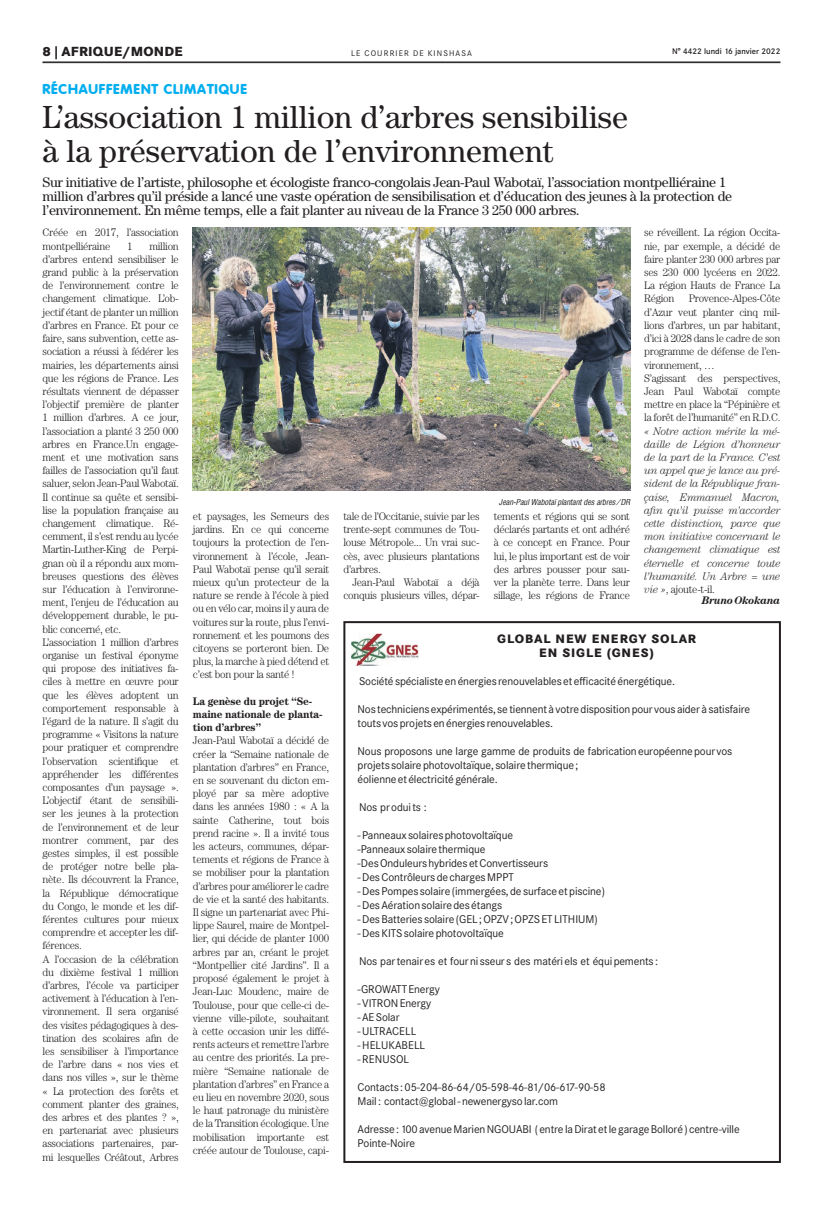
<style>
.page{position:relative;width:823px;height:1205px;background:#fff}
.page>*{position:absolute;margin:0;border:0;box-sizing:border-box;transform-origin:0 0}
.t1{font:32px/34px "Century";color:#231f20}
.t2{font:14px/14px "Century";letter-spacing:-.02em;color:#231f20}
.t3{font:800 14px "Corporate Rounded";letter-spacing:.06em;color:#00aeef}
.t4{font:800 13px "Corporate SBQ";letter-spacing:.01em;color:#231f20}
.t5{font:800 12px/14.4px "Corporate SBQ";letter-spacing:.08em;color:#231f20;text-align:center}
.t6{font:300 11px/13.2px "Century";letter-spacing:-.025em;color:#231f20;text-align:justify;scale:.96 1}
.t7{font:11px/14px "Corporate SBQ";letter-spacing:-.01em;color:#231f20}
.t8{font:italic 300 11px/13.2px "Century";letter-spacing:-.025em;color:#231f20;text-align:justify;scale:.96 1}
.t9{font:700 11px/13.2px "Century";letter-spacing:-.025em;color:#231f20;scale:.96 1}
.t10{font:11px "Corporate SBQ";letter-spacing:.01em;color:#231f20}
.t11{font:italic 700 11px "Century";letter-spacing:-.025em;color:#231f20;scale:.96 1}
.t12{font:italic 8px "Corporate Condensed";color:#231f20}
.t13{font:500 8px "Corporate SBQ";color:#231f20}
.t14{font:8px "Corporate SBQ";letter-spacing:.14em;color:#231f20}
.s1{font-style:normal}
</style>
<div class="page">
<hr style="left:43px;top:62px;width:737px;height:1px;background:#231f20">
<div style="left:343px;top:621px;width:437px;height:542px;border:2px solid #231f20"></div>
<img style="left:351px;top:634px;width:67px;height:32px">
<img style="left:193px;top:228px;width:436px;height:262px">
<p class="t4" style="left:43px;top:43px;width:141px">8 | AFRIQUE/MONDE</p>
<p class="t14" style="left:351px;top:49px;width:122px">LE COURRIER DE KINSHASA</p>
<p class="t13" style="left:671px;top:46px;width:110px">N° 4422 lundi 16 janvier 2022</p>
<p class="t3" style="left:43px;top:81px;width:206px">RÉCHAUFFEMENT CLIMATIQUE</p>
<h1 class="t1" style="left:43px;top:100px;width:586px">L’association 1 million d’arbres sensibilise à la préservation de l’environnement</h1>
<p class="t2" style="left:43px;top:175px;width:690px">Sur initiative de l’artiste, philosophe et écologiste franco-congolais Jean-Paul Wabotaï, l’association montpelliéraine 1 million d’arbres qu’il préside a lancé une vaste opération de sensibilisation et d’éducation des jeunes à la protection de l’environnement. En même temps, elle a fait planter au niveau de la France 3 250 000 arbres.</p>
<p class="t6" style="left:43px;top:226px;width:143px">Créée en 2017, l’association montpelliéraine</p>
<p class="t6" style="left:43px;top:239px;width:143px;text-align:left;text-indent:107px">million d’arbres entend sensibiliser le grand public à la préservation de l’environnement contre le changement climatique. L’ob&shy;jectif étant de planter un million d’arbres en France. Et pour ce faire, sans subvention, cette as&shy;sociation a réussi à fédérer les mairies, les départements ainsi que les régions de France. Les résultats viennent de dépasser l’objectif première de planter<br>1 million d’arbres. A ce jour, l’association a planté 3 250 000 arbres en France.Un engage&shy;ment et une motivation sans failles de l’association qu’il faut saluer, selon Jean-Paul Wabotaï.<br>Il continue sa quête et sensibi&shy;lise la population française au changement climatique. Ré&shy;cemment, il s’est rendu au lycée<br>Martin-Luther-King de Perpi&shy;gnan où il a répondu aux mom&shy;breuses questions des élèves sur l’éducation à l’environne&shy;ment, l’enjeu de l’éducation au développement durable, le pu&shy;blic concerné, etc.<br>L’association 1 million d’arbres organise un festival éponyme qui propose des initiatives fa&shy;ciles à mettre en œuvre pour que les élèves adoptent un comportement responsable à l’égard de la nature. Il s’agit du programme « Visitons la nature pour pratiquer et comprendre l’observation scientifique et appréhender les différentes composantes d’un paysage ».<br>L’objectif étant de sensibili&shy;ser les jeunes à la protection de l’environnement et de leur montrer comment, par des gestes simples, il est possible de protéger notre belle pla&shy;nète. Ils découvrent la France, la République démocratique du Congo, le monde et les dif&shy;férentes cultures pour mieux comprendre et accepter les dif&shy;férences.<br>A l’occasion de la célébration du dixième festival 1 million d’arbres, l’école va participer activement à l’éducation à l’en&shy;vironnement. Il sera organisé des visites pédagogiques à des&shy;tination des scolaires afin de les sensibiliser à l’importance de l’arbre dans « nos vies et dans nos villes », sur le thème « La protection des forêts et comment planter des graines, des arbres et des plantes ? », en partenariat avec plusieurs associations partenaires, par&shy;mi lesquelles Créâtout, Arbres</p>
<p class="t6" style="left:127px;top:239px;width:7px">1</p>
<p class="t6" style="left:193px;top:509px;width:143px">et paysages, les Semeurs des jardins. En ce qui concerne toujours la protection de l’en&shy;vironnement à l’école, Jean-Paul Wabotaï pense qu’il serait mieux qu’un protecteur de la nature se rende à l’école à pied ou en vélo car, moins il y aura de voitures sur la route, plus l’envi&shy;ronnement et les poumons des citoyens se porteront bien. De plus, la marche à pied détend et c’est bon pour la santé !</p>
<p class="t9" style="left:193px;top:694px;width:137px">La genèse du projet “Se&shy;maine nationale de planta&shy;tion d’arbres”</p>
<p class="t6" style="left:193px;top:734px;width:143px">Jean-Paul Wabotaï a décidé de créer la “Semaine nationale de plantation d’arbres” en France, en se souvenant du dicton em&shy;ployé par sa mère adoptive dans les années 1980 : « A la sainte Catherine, tout bois prend racine ». Il a invité tous les acteurs, communes, dépar&shy;tements et régions de France à se mobiliser pour la plantation d’arbres pour améliorer le cadre de vie et la santé des habitants.<br>Il signe un partenariat avec Phi&shy;lippe Saurel, maire de Montpel&shy;lier, qui décide de planter 1000 arbres par an, créant le projet “Montpellier cité Jardins”. Il a proposé également le projet à Jean-Luc Moudenc, maire de Toulouse, pour que celle-ci de&shy;vienne ville-pilote, souhaitant à cette occasion unir les diffé&shy;rents acteurs et remettre l’arbre au centre des priorités. La pre&shy;mière “Semaine nationale de plantation d’arbres” en France a eu lieu en novembre 2020, sous le haut patronage du ministère de la Transition écologique. Une mobilisation importante est créée autour de Toulouse, capi-</p>
<p class="t6" style="left:343px;top:509px;width:143px">tale de l’Occitanie, suivie par les trente-sept communes de Tou&shy;louse Métropole... Un vrai suc&shy;cès, avec plusieurs plantations d’arbres.</p>
<p class="t6" style="left:343px;top:575px;width:143px;text-align:right">Jean-Paul Wabotaï a déjà conquis plusieurs villes, dépar-</p>
<p class="t12" style="left:498px;top:497px;width:132px">Jean-Paul Wabotaï plantant des arbres / DR</p>
<p class="t6" style="left:493px;top:509px;width:143px">tements et régions qui se sont déclarés partants et ont adhéré à ce concept en France. Pour lui, le plus important est de voir des arbres pousser pour sau&shy;ver la planète terre. Dans leur sillage, les régions de France</p>
<p class="t6" style="left:643px;top:226px;width:143px">se réveillent. La région Occita&shy;nie, par exemple, a décidé de faire planter 230 000 arbres par ses 230 000 lycéens en 2022.<br>La région Hauts de France La Région</p>
<p class="t6" style="left:643px;top:292px;width:143px;text-align:left;text-indent:44px">Provence-Alpes-Côte d’Azur veut planter cinq mil&shy;lions d’arbres, un par habitant, d’ici à 2028 dans le cadre de son programme de défense de l’en&shy;vironnement, …<br>S’agissant des perspectives,<br>Jean Paul Wabotaï compte mettre en place la “Pépinière et la forêt de l’humanité” en R.D.C.</p>
<p class="t8" style="left:643px;top:424px;width:143px">« Notre action mérite la mé&shy;daille de Légion d’honneur de la part de la France. C’est un appel que je lance au pré&shy;sident de la République fran&shy;çaise, Emmanuel Macron, afin qu’il puisse m’accorder cette distinction, parce que mon initiative concernant le changement climatique est éternelle et concerne toute l’humanité. Un Arbre = une vie »<span class="s1">, ajoute-t-il.</span></p>
<p class="t11" style="left:701px;top:594px;width:83px">Bruno Okokana</p>
<p class="t5" style="left:497px;top:631px;width:200px">GLOBAL NEW ENERGY SOLAR<br>EN SIGLE (GNES)</p>
<p class="t7" style="left:359px;top:674px;width:317px">Société spécialiste en énergies renouvelables et efficacité énergétique.</p>
<p class="t7" style="left:357px;top:702px;width:394px">Nos techniciens expérimentés, se tiennent à votre disposition pour vous aider à satisfaire touts vos projets en énergies renouvelables.</p>
<p class="t7" style="left:357px;top:744px;width:376px">Nous proposons une large gamme de produits de fabrication européenne pour vos projets solaire photovoltaïque, solaire thermique ;<br>éolienne et électricité générale.</p>
<p class="t7" style="left:359px;top:800px;width:69px">Nos pr odui ts :</p>
<p class="t7" style="left:357px;top:828px;width:192px">- Panneaux solaires photovoltaïque -Panneaux solaire thermique<br>-Des Onduleurs hybrides et Convertisseurs</p>
<p class="t7" style="left:357px;top:870px;width:158px">- Des Contrôleurs de charges MPPT</p>
<p class="t7" style="left:357px;top:884px;width:249px">- Des Pompes solaire (immergées, de surface et piscine)</p>
<p class="t7" style="left:357px;top:898px;width:146px">- Des Aération solaire des étangs</p>
<p class="t7" style="left:357px;top:912px;width:241px">- Des Batteries solaire (GEL ; OPZV ; OPZS ET LITHIUM)</p>
<p class="t7" style="left:357px;top:926px;width:148px">- Des KITS solaire photovoltaïque</p>
<p class="t7" style="left:359px;top:954px;width:300px">Nos par tenair es et four ni sseur s des matéri els et équi pements :</p>
<p class="t7" style="left:357px;top:982px;width:84px">-GROWATT Energy</p>
<p class="t7" style="left:357px;top:996px;width:75px">- VITRON Energy</p>
<p class="t7" style="left:357px;top:1010px;width:43px">- AE Solar</p>
<p class="t7" style="left:357px;top:1024px;width:60px">- ULTRACELL</p>
<p class="t10" style="left:357px;top:1039px;width:69px">- HELUKABELL</p>
<p class="t10" style="left:357px;top:1053px;width:53px">- RENUSOL</p>
<p class="t7" style="left:357px;top:1080px;width:249px">Contacts : 05-204-86-64/05-598-46-81/06-617-90-58<br>Mail : contact@global - newenergyso lar.com</p>
<p class="t7" style="left:357px;top:1122px;width:383px">Adresse : 100 avenue Marien NGOUABI ( entre la Dirat et le garage Bolloré ) centre-ville<br>Pointe-Noire</p>
</div>
